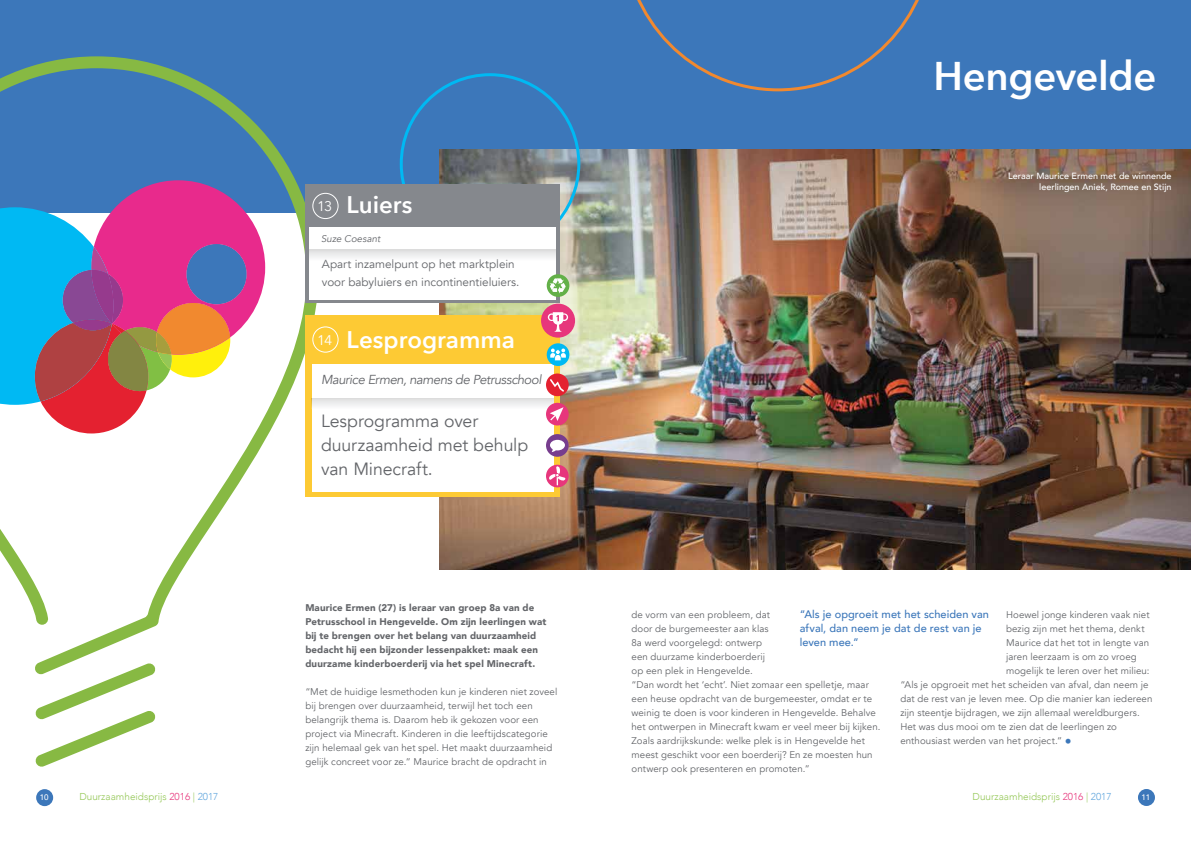
<style>
.page{position:relative;width:1191px;height:842px;background:#fff}
.page>*{position:absolute;margin:0;border:0;box-sizing:border-box;transform-origin:0 0}
.t1{font:600 40px "Avenir Next";letter-spacing:-.005em;color:#fff}
.t2{font:600 24px "Avenir Next";color:#fff}
.t3{font:17.7px/24px "Avenir";letter-spacing:-.005em;color:#636569}
.t4{font:14px "Avenir Next";color:#fff}
.t5{font:italic 13px "Avenir";letter-spacing:-.035em;color:#636569}
.t6{font:11.7px/18px "Avenir";color:#636569}
.t7{font:500 11px/14px "Avenir";letter-spacing:.01em;color:#3c77ba}
.t8{font:300 10px "Avenir";color:#94c756}
.t9{font:9.7px/14px "Avenir";letter-spacing:.01em;color:#636569}
.t10{font:900 9.7px/14px "Avenir";letter-spacing:.015em;color:#636569}
.t11{font:italic 9.7px "Avenir";letter-spacing:.005em;color:#636569}
.t12{font:500 9px/10.8px "Avenir";color:#fff;text-align:right}
.s1{font-weight:400;font-size:14px}
.s2{font-family:"Avenir";font-weight:500;font-size:8px}
.s3{font-size:13.7px;color:#3c77ba}
.s4{color:#e7367c}
.s5{color:#61a6dd}
</style>
<div class="page">
<div style="left:522px;top:0;width:669px;height:213px;background:#3c77ba"></div>
<div style="left:0;top:0;width:629px;height:213px;background:#3c77ba"></div>
<img style="left:439px;top:149px;width:751px;height:420px">
<svg style="left:0;top:56px;width:318px;height:607px"></svg>
<svg style="left:35px;top:663px;width:121px;height:104px"></svg>
<div style="left:36px;top:789px;width:17px;height:17px;background:#3c77ba;border-radius:50%"></div>
<div style="left:305px;top:315px;width:254px;height:182px;background:#fdca34"></div>
<div style="left:312px;top:326px;width:26px;height:27px;border:1px solid #fff;border-radius:50%"></div>
<div style="left:312px;top:364px;width:241px;height:127px;background:#fff"></div>
<svg style="left:311px;top:398px;width:242px;height:11px"></svg>
<div style="left:546px;top:434px;width:22px;height:23px;background:#773d8e;border-radius:50%"></div>
<svg style="left:550px;top:440px;width:15px;height:12px"></svg>
<div style="left:541px;top:304px;width:34px;height:34px;background:#e7367c;border-radius:50%"></div>
<svg style="left:548px;top:312px;width:20px;height:20px"></svg>
<div style="left:305px;top:185px;width:254px;height:118px;background:#85888d"></div>
<div style="left:309px;top:227px;width:246px;height:73px;background:#fff"></div>
<svg style="left:309px;top:250px;width:246px;height:8px"></svg>
<div style="left:312px;top:193px;width:26px;height:26px;border:1px solid #fff;border-radius:50%"></div>
<div style="left:547px;top:274px;width:22px;height:23px;background:#63b048;border-radius:50%"></div>
<svg style="left:549px;top:278px;width:17px;height:16px"></svg>
<div style="left:546px;top:373px;width:22px;height:23px;background:#e42130;border-radius:50%"></div>
<svg style="left:550px;top:379px;width:14px;height:13px"></svg>
<div style="left:546px;top:403px;width:22px;height:22px;background:#e7367c;border-radius:50%"></div>
<svg style="left:550px;top:407px;width:13px;height:14px"></svg>
<div style="left:546px;top:465px;width:22px;height:22px;background:#e7367c;border-radius:50%"></div>
<svg style="left:548px;top:466px;width:17px;height:19px"></svg>
<div style="left:547px;top:343px;width:22px;height:23px;background:#00b9f3;border-radius:50%"></div>
<svg style="left:550px;top:349px;width:16px;height:12px"></svg>
<svg style="left:637px;top:0;width:282px;height:91px"></svg>
<div style="left:1138px;top:789px;width:17px;height:17px;background:#3c77ba;border-radius:50%"></div>
<h2 class="t2" style="left:347px;top:184px;width:67px">Luiers</h2>
<h3 class="t4" style="left:317px;top:194px;width:17px">13</h3>
<p class="t11" style="left:321px;top:233px;width:61px">Suze Coesant</p>
<p class="t6" style="left:322px;top:256px;width:199px">Apart inzamelpunt op het marktplein voor babyluiers en incontinentieluiers.</p>
<h2 class="t2" style="left:317px;top:319px;width:199px"><span class="s1">14</span> Lesprogramma</h2>
<h3 class="t5" style="left:321px;top:372px;width:222px">Maurice Ermen, namens de Petrusschool</h3>
<h3 class="t3" style="left:321px;top:409px;width:209px">Lesprogramma over duurzaamheid met behulp van Minecraft.</h3>
<h1 class="t1" style="left:933px;top:41px;width:224px">Hengevelde</h1>
<p class="t12" style="left:1008px;top:170px;width:165px">Leraar Maurice Ermen met de winnende leerlingen Aniek, Romee en Stijn</p>
<h3 class="t4" style="left:38px;top:785px;width:16px">11<span class="s2">10</span></h3>
<p class="t10" style="left:305px;top:600px;width:242px">Maurice Ermen (27) is leraar van groep 8a van de Petrusschool in Hengevelde. Om zijn leerlingen wat bij te brengen over het belang van duurzaamheid bedacht hij een bijzonder lessenpakket: maak een duurzame kinderboerderij via het spel Minecraft.</p>
<p class="t9" style="left:305px;top:685px;width:253px">“Met de huidige lesmethoden kun je kinderen niet zoveel bij brengen over duurzaamheid, terwijl het toch een belangrijk thema is. Daarom heb ik gekozen voor een project via Minecraft. Kinderen in die leeftijdscategorie zijn helemaal gek van het spel. Het maakt duurzaamheid gelijk concreet voor ze.” Maurice bracht de opdracht in</p>
<p class="t7" style="left:799px;top:607px;width:191px">“Als je opgroeit met het scheiden van afval, dan neem je dat de rest van je leven mee.”</p>
<p class="t9" style="left:631px;top:608px;width:250px">de vorm van een probleem, dat<br>door de burgemeester aan klas<br>8a werd voorgelegd: ontwerp<br>een duurzame kinderboerderij<br>op een plek in Hengevelde.<br>“Dan wordt het ‘echt’. Niet zomaar een spelletje, maar een heuse opdracht van de burgemeester, omdat er te weinig te doen is voor kinderen in Hengevelde. Behalve het ontwerpen in Minecraft kwam er veel meer bij kijken.<br>Zoals aardrijkskunde: welke plek is in Hengevelde het meest geschikt voor een boerderij? En ze moesten hun ontwerp ook presenteren en promoten.”</p>
<p class="t9" style="left:1006px;top:608px;width:145px">Hoewel jonge kinderen vaak niet</p>
<p class="t9" style="left:1006px;top:622px;width:140px">bezig zijn met het thema, denkt</p>
<p class="t9" style="left:1006px;top:636px;width:145px">Maurice dat het tot in lengte van</p>
<p class="t9" style="left:1006px;top:650px;width:132px">jaren leerzaam is om zo vroeg</p>
<p class="t9" style="left:1006px;top:664px;width:145px">mogelijk te leren over het milieu:</p>
<p class="t9" style="left:900px;top:678px;width:250px">“Als je opgroeit met het scheiden van afval, dan neem je</p>
<p class="t9" style="left:900px;top:692px;width:254px">dat de rest van je leven mee. Op die manier kan iedereen</p>
<p class="t9" style="left:900px;top:706px;width:241px">zijn steentje bijdragen, we zijn allemaal wereldburgers.</p>
<p class="t9" style="left:900px;top:720px;width:218px">Het was dus mooi om te zien dat de leerlingen zo</p>
<p class="t9" style="left:900px;top:734px;width:173px">enthousiast werden van het project.” <span class="s3">•</span></p>
<p class="t8" style="left:79px;top:791px;width:141px">Duurzaamheidsprijs <span class="s4">2016</span> | <span class="s5">2017</span></p>
<p class="t8" style="left:972px;top:791px;width:141px">Duurzaamheidsprijs <span class="s4">2016</span> | <span class="s5">2017</span></p>
<h3 class="t4" style="left:1137px;top:785px;width:17px">12<span class="s2">11</span></h3>
</div>
